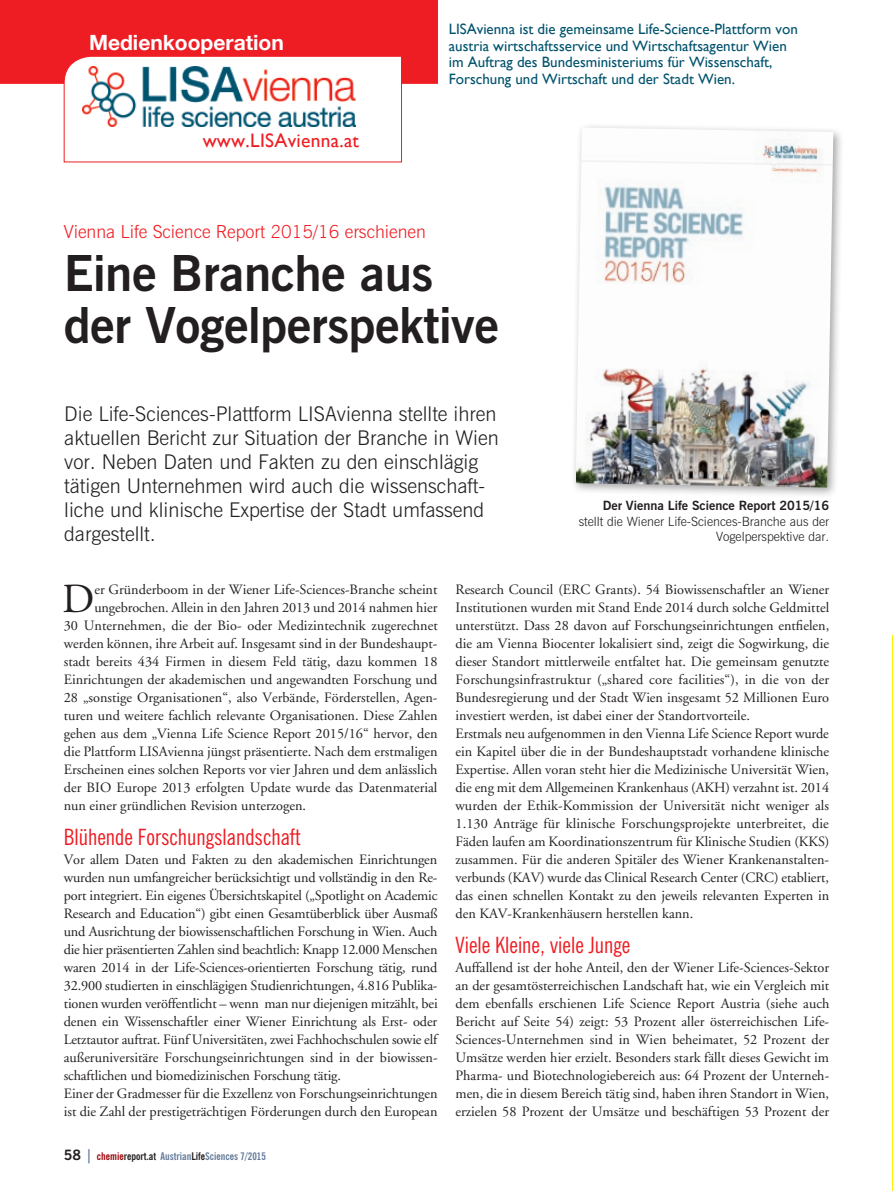
<style>
.page{position:relative;width:893px;height:1191px;background:#fff}
.page>*{position:absolute;margin:0;border:0;box-sizing:border-box;transform-origin:0 0}
.t1{font:700 49.5px/52.5px "News Gothic BT";letter-spacing:-.01em;color:#231f20}
.t2{font:41.4px "Adobe Garamond";color:#231f20}
.t3{font:condensed 22.5px "News Gothic BT";color:#ee1d23}
.t4{font:700 21px "Helvetica Neue";color:#fff}
.t5{font:300 20.25px/24px "News Gothic BT";color:#231f20}
.t6{font:19.5px "Gill Sans";letter-spacing:.015em;color:#ee1d23}
.t7{font:300 18px "News Gothic BT";color:#ee1d23}
.t8{font:15px/16.5px "Gill Sans";color:#00536d}
.t9{font:14.25px/18px "Adobe Garamond";color:#231f20}
.t10{font:300 12.75px/15.3px "News Gothic BT";color:#231f20;text-align:right}
.t11{font:700 12.75px "News Gothic BT";color:#231f20}
.t12{font:700 condensed 10.5px "News Gothic BT";color:#647b99}
.s1{font-stretch:normal;font-size:14.25px;color:#231f20}
.s2{font-stretch:normal;font-size:14.25px}
.s3{color:#9d070d}
.s4{color:#231f20}
</style>
<div class="page">
<svg style="left:0;top:0;width:438px;height:163px"></svg>
<div style="left:570px;top:122px;width:274px;height:376px;background:#231f20;opacity:.4"></div>
<img style="left:576px;top:127px;width:257px;height:360px">
<h3 class="t4" style="left:89px;top:26px;width:196px">Medienkooperation</h3>
<h3 class="t6" style="left:203px;top:129px;width:158px">www.LISAvienna.at</h3>
<p class="t8" style="left:449px;top:21px;width:351px">LISAvienna ist die gemeinsame Life-Science-Plattform von austria wirtschaftsservice und Wirtschaftsagentur Wien im Auftrag des Bundesministeriums für Wissenschaft, Forschung und Wirtschaft und der Stadt Wien.</p>
<p class="t7" style="left:64px;top:221px;width:364px">Vienna Life Science Report 2015/16 erschienen</p>
<h1 class="t1" style="left:64px;top:246px;width:437px">Eine Branche aus der Vogelperspektive</h1>
<p class="t5" style="left:64px;top:401px;width:436px">Die Life-Sciences-Plattform LISAvienna stellte ihren aktuellen Bericht zur Situation der Branche in Wien vor. Neben Daten und Fakten zu den einschlägig tätigen Unternehmen wird auch die wissenschaft&shy;liche und klinische Expertise der Stadt umfassend dargestellt.</p>
<p class="t11" style="left:603px;top:498px;width:228px">Der Vienna Life Science Report 2015/16</p>
<p class="t10" style="left:579px;top:513px;width:252px">stellt die Wiener Life-Sciences-Branche aus der<br>Vogelperspektive dar.</p>
<h2 class="t2" style="left:62px;top:577px;width:34px">D</h2>
<p class="t9" style="left:94px;top:581px;width:345px">er Gründerboom in der Wiener Life-Sciences-Branche scheint</p>
<p class="t9" style="left:94px;top:599px;width:345px">ungebrochen. Allein in den Jahren 2013 und 2014 nahmen hier</p>
<p class="t9" style="left:64px;top:617px;width:375px">30 Unternehmen, die der Bio- oder Medizintechnik zugerechnet</p>
<p class="t9" style="left:64px;top:635px;width:375px">werden können, ihre Arbeit auf. Insgesamt sind in der Bundeshaupt-</p>
<p class="t9" style="left:64px;top:653px;width:375px">stadt bereits 434 Firmen in diesem Feld tätig, dazu kommen 18</p>
<p class="t9" style="left:64px;top:671px;width:375px">Einrichtungen der akademischen und angewandten Forschung und</p>
<p class="t9" style="left:64px;top:689px;width:375px">28 „sonstige Organisationen“, also Verbände, Förderstellen, Agen-</p>
<p class="t9" style="left:64px;top:707px;width:375px">turen und weitere fachlich relevante Organisationen. Diese Zahlen</p>
<p class="t9" style="left:64px;top:725px;width:375px">gehen aus dem „Vienna Life Science Report 2015/16“ hervor, den</p>
<p class="t9" style="left:64px;top:743px;width:375px">die Plattform LISAvienna jüngst präsentierte. Nach dem erstmaligen</p>
<p class="t9" style="left:64px;top:761px;width:375px">Erscheinen eines solchen Reports vor vier Jahren und dem anlässlich</p>
<p class="t9" style="left:64px;top:779px;width:375px">der BIO Europe 2013 erfolgten Update wurde das Datenmaterial</p>
<p class="t9" style="left:64px;top:797px;width:244px">nun einer gründlichen Revision unterzogen.</p>
<h3 class="t3" style="left:64px;top:823px;width:238px">Blühende Forschungslandschaft</h3>
<p class="t9" style="left:64px;top:851px;width:375px">Vor allem Daten und Fakten zu den akademischen Einrichtungen wurden nun umfangreicher berücksichtigt und vollständig in den Re&shy;port integriert. Ein eigenes Übersichtskapitel („Spotlight on Academic Research and Education“) gibt einen Gesamtüberblick über Ausmaß und Ausrichtung der biowissenschaftlichen Forschung in Wien. Auch die hier präsentierten Zahlen sind beachtlich: Knapp 12.000 Menschen waren 2014 in der Life-Sciences-orientierten Forschung tätig, rund 32.900 studierten in einschlägigen Studienrichtungen, 4.816 Publika&shy;tionen wurden veröffentlicht – wenn man nur diejenigen mitzählt, bei denen ein Wissenschaftler einer Wiener Einrichtung als Erst- oder Letztautor auftrat. Fünf Universitäten, zwei Fachhochschulen sowie elf außeruniversitäre Forschungseinrichtungen sind in der biowissen&shy;schaftlichen und biomedizinischen Forschung tätig.<br>Einer der Gradmesser für die Exzellenz von Forschungseinrichtungen ist die Zahl der prestigeträchtigen Förderungen durch den European</p>
<p class="t12" style="left:64px;top:1149px;width:204px"><span class="s1">58</span> <span class="s2">|</span> <span class="s3">chemie</span><span class="s4">report.at</span> Austrian<span class="s4">Life</span>Sciences 7/2015</p>
<p class="t9" style="left:455px;top:581px;width:375px">Research Council (ERC Grants). 54 Biowissenschaftler an Wiener Institutionen wurden mit Stand Ende 2014 durch solche Geldmittel unterstützt. Dass 28 davon auf Forschungseinrichtungen entfielen, die am Vienna Biocenter lokalisiert sind, zeigt die Sogwirkung, die dieser Standort mittlerweile entfaltet hat. Die gemeinsam genutzte Forschungsinfrastruktur („shared core facilities“), in die von der Bundesregierung und der Stadt Wien insgesamt 52 Millionen Euro investiert werden, ist dabei einer der Standortvorteile.<br>Erstmals neu aufgenommen in den Vienna Life Science Report wurde ein Kapitel über die in der Bundeshauptstadt vorhandene klinische Expertise. Allen voran steht hier die Medizinische Universität Wien, die eng mit dem Allgemeinen Krankenhaus (AKH) verzahnt ist. 2014 wurden der Ethik-Kommission der Universität nicht weniger als 1.130 Anträge für klinische Forschungsprojekte unterbreitet, die Fäden laufen am Koordinationszentrum für Klinische Studien (KKS) zusammen. Für die anderen Spitäler des Wiener Krankenanstalten&shy;verbunds (KAV) wurde das Clinical Research Center (CRC) etabliert, das einen schnellen Kontakt zu den jeweils relevanten Experten in den KAV-Krankenhäusern herstellen kann.</p>
<h3 class="t3" style="left:455px;top:931px;width:176px">Viele Kleine, viele Junge</h3>
<p class="t9" style="left:455px;top:959px;width:375px;text-align:justify">Auffallend ist der hohe Anteil, den der Wiener Life-Sciences-Sektor an der gesamtösterreichischen Landschaft hat, wie ein Vergleich mit dem ebenfalls erschienen Life Science Report Austria (siehe auch Bericht auf Seite 54) zeigt: 53 Prozent aller österreichischen Life-Sciences-Unternehmen sind in Wien beheimatet, 52 Prozent der Umsätze werden hier erzielt. Besonders stark fällt dieses Gewicht im Pharma- und Biotechnologiebereich aus: 64 Prozent der Unterneh&shy;men, die in diesem Bereich tätig sind, haben ihren Standort in Wien, erzielen 58 Prozent der Umsätze und beschäftigen 53 Prozent der</p>
</div>
